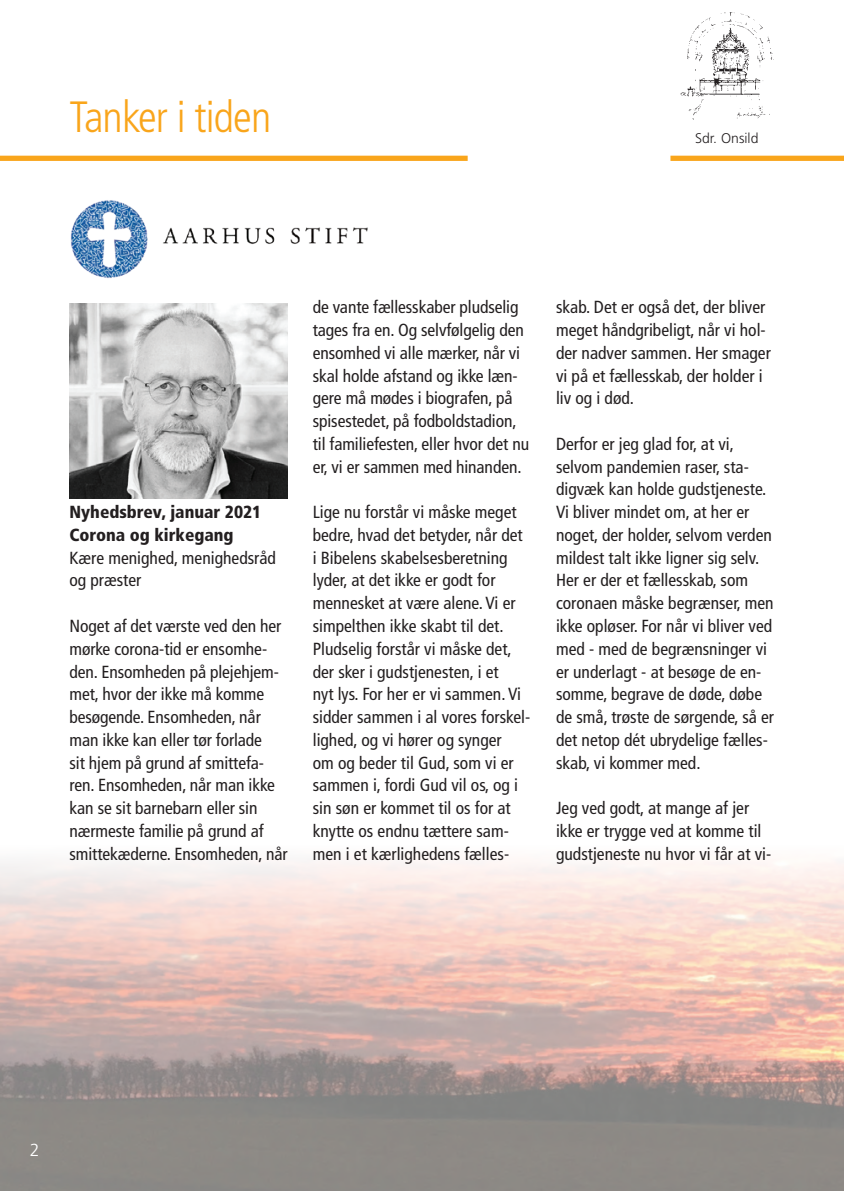
<style>
.page{position:relative;width:844px;height:1191px;background:#fff}
.page>*{position:absolute;margin:0;border:0;box-sizing:border-box;transform-origin:0 0}
.t1{font:300 condensed 43.75px "Frutiger";letter-spacing:-.02em;color:#f9a51b}
.t2{font:condensed 17.5px/22.8px "Frutiger";color:#231f20}
.t3{font:900 condensed 17.5px/22.8px "Frutiger";color:#231f20}
.t4{font:300 17.5px "Frutiger";color:#fff}
.t5{font:300 14px "Frutiger";color:#231f20}
</style>
<div class="page">
<img style="left:69px;top:303px;width:219px;height:195px">
<div style="left:670px;top:156px;width:173px;height:5px;background:#f9a51b"></div>
<div style="left:0;top:156px;width:467px;height:5px;background:#f9a51b"></div>
<img style="left:680px;top:12px;width:94px;height:108px">
<img style="left:70px;top:200px;width:298px;height:78px">
<h1 class="t1" style="left:69px;top:92px;width:203px">Tanker i tiden</h1>
<p class="t5" style="left:695px;top:130px;width:65px">Sdr. Onsild</p>
<p class="t3" style="left:69px;top:501px;width:193px">Nyhedsbrev, januar 2021<br>Corona og kirkegang</p>
<p class="t2" style="left:69px;top:546px;width:208px">Kære menighed, menighedsråd og præster</p>
<p class="t2" style="left:69px;top:614px;width:220px">Noget af det værste ved den her mørke corona-tid er ensomhe&shy;den. Ensomheden på plejehjem&shy;met, hvor der ikke må komme besøgende. Ensomheden, når man ikke kan eller tør forlade<br>sit hjem på grund af smittefa&shy;ren. Ensomheden, når man ikke kan se sit barnebarn eller sin nærmeste familie på grund af smittekæderne. Ensomheden, når</p>
<p class="t2" style="left:313px;top:296px;width:218px">de vante fællesskaber pludselig tages fra en. Og selvfølgelig den ensomhed vi alle mærker, når vi skal holde afstand og ikke læn&shy;gere må mødes i biografen, på spisestedet, på fodboldstadion, til familiefesten, eller hvor det nu er, vi er sammen med hinanden.</p>
<p class="t2" style="left:313px;top:501px;width:219px">Lige nu forstår vi måske meget bedre, hvad det betyder, når det i Bibelens skabelsesberetning lyder, at det ikke er godt for mennesket at være alene. Vi er simpelthen ikke skabt til det.<br>Pludselig forstår vi måske det, der sker i gudstjenesten, i et<br>nyt lys. For her er vi sammen. Vi sidder sammen i al vores forskel&shy;lighed, og vi hører og synger<br>om og beder til Gud, som vi er sammen i, fordi Gud vil os, og i sin søn er kommet til os for at knytte os endnu tættere sam&shy;men i et kærlighedens fælles-</p>
<p class="t2" style="left:556px;top:296px;width:216px">skab. Det er også det, der bliver meget håndgribeligt, når vi hol&shy;der nadver sammen. Her smager vi på et fællesskab, der holder i liv og i død.</p>
<p class="t2" style="left:556px;top:432px;width:219px">Derfor er jeg glad for, at vi, selvom pandemien raser, sta&shy;digvæk kan holde gudstjeneste.<br>Vi bliver mindet om, at her er noget, der holder, selvom verden mildest talt ikke ligner sig selv.<br>Her er der et fællesskab, som coronaen måske begrænser, men ikke opløser. For når vi bliver ved med - med de begrænsninger vi er underlagt - at besøge de en&shy;somme, begrave de døde, døbe de små, trøste de sørgende, så er det netop dét ubrydelige fælles&shy;skab, vi kommer med.</p>
<p class="t2" style="left:556px;top:796px;width:217px">Jeg ved godt, at mange af jer ikke er trygge ved at komme til gudstjeneste nu hvor vi får at vi-</p>
<p class="t4" style="left:30px;top:1139px;width:11px">2</p>
</div>
